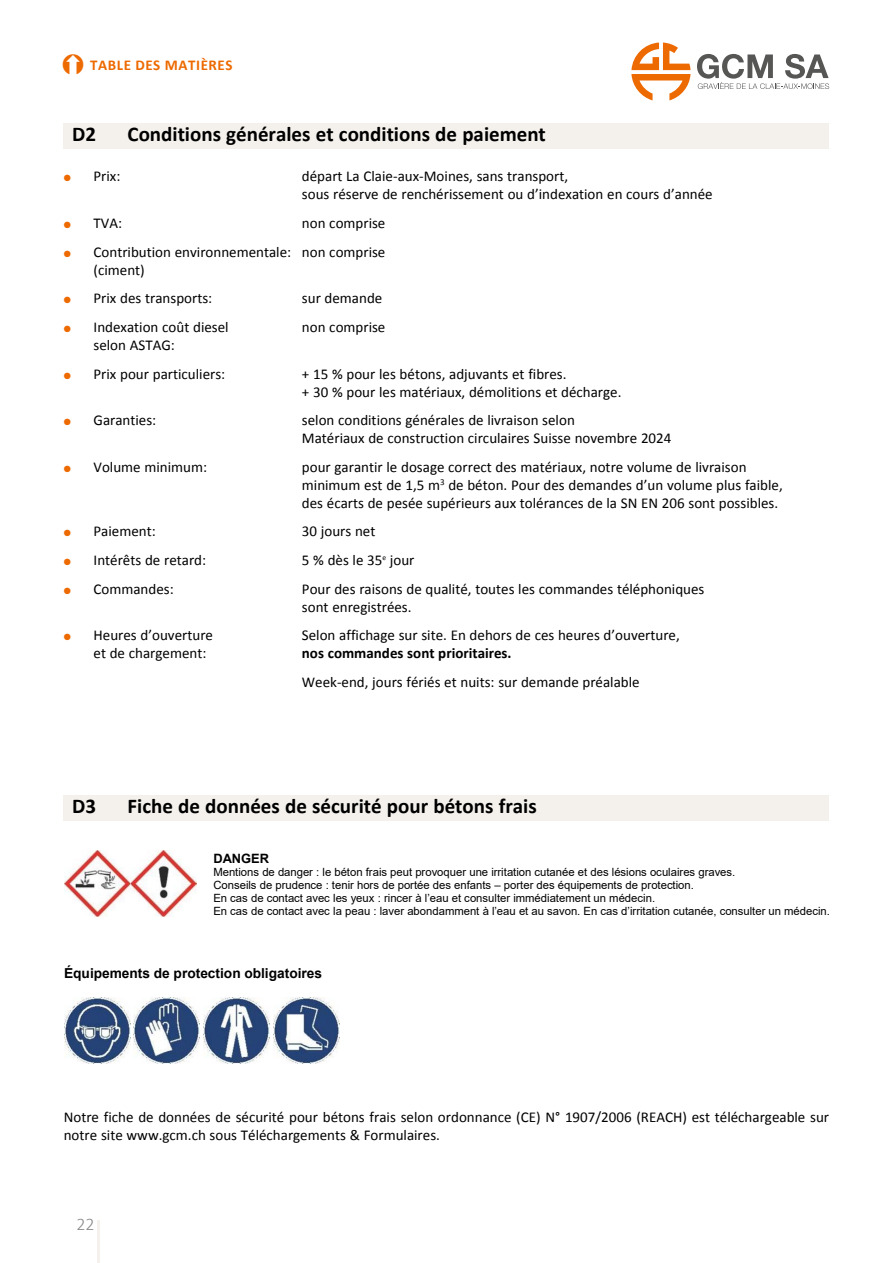
<style>
.page{position:relative;width:893px;height:1263px;background:#fff}
.page>*{position:absolute;margin:0;border:0;box-sizing:border-box;transform-origin:0 0}
.t1{font:700 21px "Calibri";color:#000}
.t2{font:300 18px "Calibri";color:#868786}
.t3{font:15px/18px "Calibri";color:#000}
.t4{font:700 15px "Calibri";color:#000}
.t5{font:700 15px "Calibri";letter-spacing:.04em;color:#ed6a00}
.t6{font:700 13.8px "Arial";color:#000}
.t7{font:700 12.9px "Arial";letter-spacing:.005em;color:#000}
.t8{font:11.25px/13px "Arial";color:#000}
.s1{color:#ed6a00}
</style>
<div class="page">
<hr style="left:98px;top:1220px;width:2px;height:43px;background:#f4f1ec">
<svg style="left:697px;top:54px;width:132px;height:35px"></svg>
<svg style="left:631px;top:43px;width:59px;height:57px"></svg>
<div style="left:64px;top:123px;width:765px;height:26px;background:#f4f1ec"></div>
<div style="left:64px;top:795px;width:765px;height:26px;background:#f4f1ec"></div>
<img style="left:64px;top:850px;width:133px;height:67px">
<img style="left:64px;top:997px;width:66px;height:67px">
<img style="left:134px;top:997px;width:66px;height:67px">
<img style="left:203px;top:997px;width:67px;height:67px">
<img style="left:273px;top:997px;width:66px;height:67px">
<p class="t5" style="left:90px;top:56px;width:144px">TABLE DES MATIÈRES</p>
<h1 class="t1" style="left:72px;top:121px;width:25px">D2</h1>
<h1 class="t1" style="left:128px;top:121px;width:420px">Conditions générales et conditions de paiement</h1>
<p class="t3" style="left:64px;top:167px;width:58px"><span class="s1">●</span> Prix:</p>
<p class="t3" style="left:302px;top:167px;width:412px">départ La Claie-aux-Moines, sans transport,<br>sous réserve de renchérissement ou d’indexation en cours d’année</p>
<p class="t3" style="left:64px;top:213px;width:60px"><span class="s1">●</span> TVA:</p>
<p class="t3" style="left:302px;top:213px;width:85px">non comprise</p>
<p class="t3" style="left:94px;top:242px;width:293px;text-indent:-30px"><span class="s1">●</span> Contribution environnementale: non comprise (ciment)</p>
<p class="t3" style="left:64px;top:289px;width:150px"><span class="s1">●</span> Prix des transports:</p>
<p class="t3" style="left:302px;top:289px;width:82px">sur demande</p>
<p class="t3" style="left:64px;top:317px;width:166px"><span class="s1">●</span> Indexation coût diesel</p>
<p class="t3" style="left:302px;top:317px;width:85px">non comprise</p>
<p class="t3" style="left:94px;top:335px;width:83px">selon ASTAG:</p>
<p class="t3" style="left:64px;top:364px;width:163px"><span class="s1">●</span> Prix pour particuliers:</p>
<p class="t3" style="left:302px;top:364px;width:321px">+ 15 % pour les bétons, adjuvants et fibres.<br>+ 30 % pour les matériaux, démolitions et décharge.</p>
<p class="t3" style="left:64px;top:410px;width:94px"><span class="s1">●</span> Garanties:</p>
<p class="t3" style="left:302px;top:410px;width:371px">selon conditions générales de livraison selon<br>Matériaux de construction circulaires Suisse novembre 2024</p>
<p class="t3" style="left:64px;top:457px;width:145px"><span class="s1">●</span> Volume minimum:</p>
<p class="t3" style="left:302px;top:457px;width:482px">pour garantir le dosage correct des matériaux, notre volume de livraison minimum est de 1,5 m<sup>3</sup> de béton. Pour des demandes d’un volume plus faible, des écarts de pesée supérieurs aux tolérances de la SN EN 206 sont possibles.</p>
<p class="t3" style="left:64px;top:522px;width:93px"><span class="s1">●</span> Paiement:</p>
<p class="t3" style="left:302px;top:522px;width:75px">30 jours net</p>
<p class="t3" style="left:64px;top:550px;width:144px"><span class="s1">●</span> Intérêts de retard:</p>
<p class="t3" style="left:302px;top:550px;width:114px">5 % dès le 35<sup>e</sup> jour</p>
<p class="t3" style="left:64px;top:579px;width:111px"><span class="s1">●</span> Commandes:</p>
<p class="t3" style="left:302px;top:579px;width:404px">Pour des raisons de qualité, toutes les commandes téléphoniques sont enregistrées.</p>
<p class="t3" style="left:64px;top:626px;width:151px"><span class="s1">●</span> Heures d’ouverture</p>
<p class="t3" style="left:302px;top:626px;width:379px">Selon affichage sur site. En dehors de ces heures d’ouverture,</p>
<p class="t3" style="left:94px;top:644px;width:114px">et de chargement:</p>
<p class="t4" style="left:302px;top:644px;width:211px">nos commandes sont prioritaires.</p>
<p class="t3" style="left:302px;top:672px;width:339px">Week-end, jours fériés et nuits: sur demande préalable</p>
<h1 class="t1" style="left:72px;top:793px;width:25px">D3</h1>
<h1 class="t1" style="left:128px;top:793px;width:411px">Fiche de données de sécurité pour bétons frais</h1>
<p class="t7" style="left:213px;top:849px;width:57px">DANGER</p>
<p class="t8" style="left:213px;top:865px;width:618px">Mentions de danger : le béton frais peut provoquer une irritation cutanée et des lésions oculaires graves.<br>Conseils de prudence : tenir hors de portée des enfants – porter des équipements de protection.<br>En cas de contact avec les yeux : rincer à l’eau et consulter immédiatement un médecin.<br>En cas de contact avec la peau : laver abondamment à l’eau et au savon. En cas d’irritation cutanée, consulter un médecin.</p>
<p class="t6" style="left:64px;top:964px;width:260px">Équipements de protection obligatoires</p>
<p class="t3" style="left:64px;top:1107px;width:767px">Notre fiche de données de sécurité pour bétons frais selon ordonnance (CE) N° 1907/2006 (REACH) est téléchargeable sur notre site www.gcm.ch sous Téléchargements &amp; Formulaires.</p>
<p class="t2" style="left:76px;top:1212px;width:20px">22</p>
</div>
